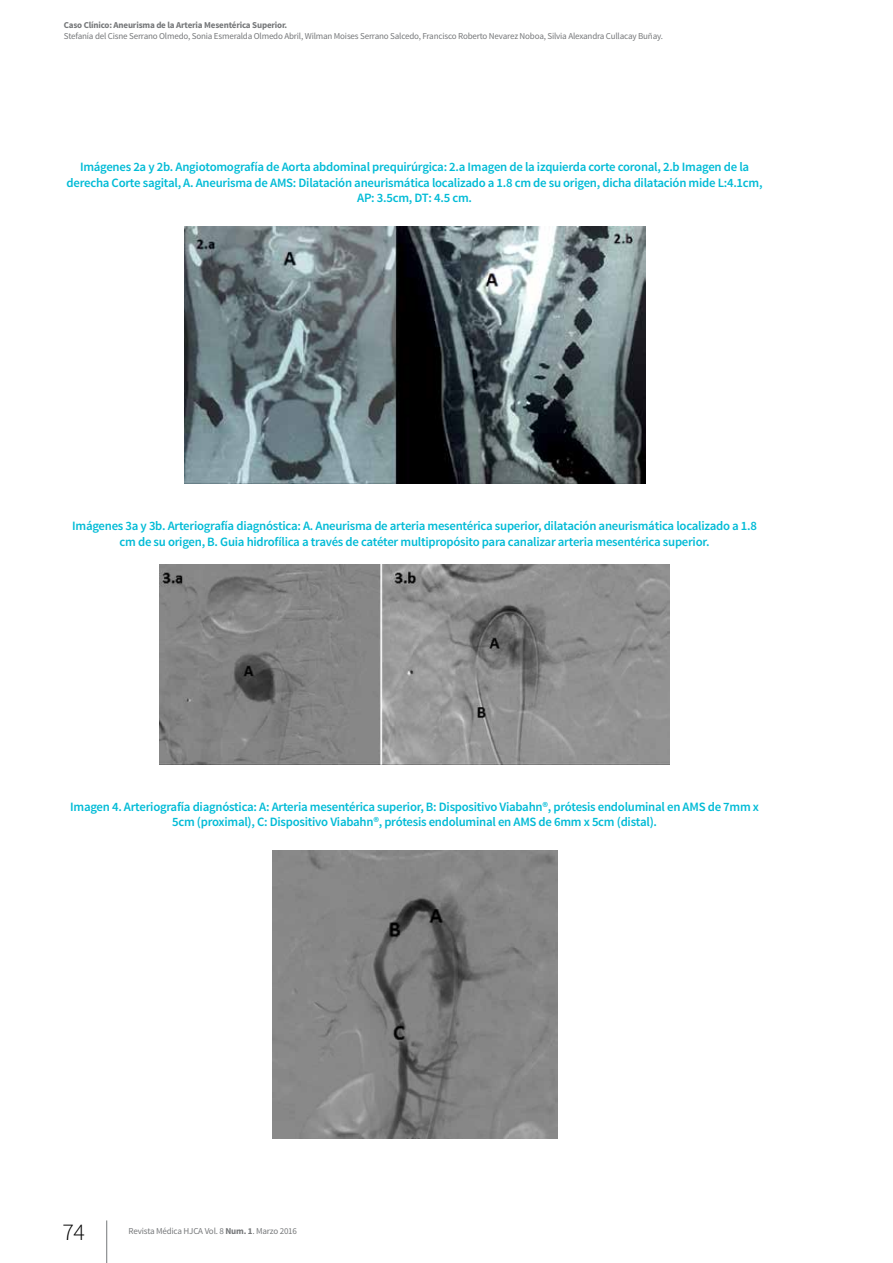
<style>
.page{position:relative;width:893px;height:1263px;background:#fff}
.page>*{position:absolute;margin:0;border:0;box-sizing:border-box;transform-origin:0 0}
.t1{font:300 24px "Source Sans Pro";color:#000}
.t2{font:600 12.75px/15.6px "Source Sans Pro";letter-spacing:-.02em;color:#00bbd6;text-align:center}
.t3{font:9px "Source Sans Pro";letter-spacing:-.02em;color:#757779}
.t4{font:700 9px "Source Sans Pro";letter-spacing:-.02em;color:#757779}
.s1{font-weight:700}
</style>
<div class="page">
<hr style="left:106px;top:1220px;width:1px;height:43px;background:#757779">
<img style="left:184px;top:226px;width:461px;height:257px">
<img style="left:160px;top:564px;width:509px;height:200px">
<img style="left:272px;top:850px;width:285px;height:288px">
<p class="t4" style="left:64px;top:19px;width:225px">Caso Clínico: Aneurisma de la Arteria Mesentérica Superior.</p>
<p class="t3" style="left:64px;top:30px;width:601px">Stefanía del Cisne Serrano Olmedo, Sonia Esmeralda Olmedo Abril, Wilman Moises Serrano Salcedo, Francisco Roberto Nevarez Noboa, Silvia Alexandra Cullacay Buñay.</p>
<p class="t2" style="left:67px;top:159px;width:697px">Imágenes 2a y 2b. Angiotomografía de Aorta abdominal prequirúrgica: 2.a Imagen de la izquierda corte coronal, 2.b Imagen de la derecha Corte sagital, A. Aneurisma de AMS: Dilatación aneurismática localizado a 1.8 cm de su origen, dicha dilatación mide L:4.1cm,<br>AP: 3.5cm, DT: 4.5 cm.</p>
<p class="t2" style="left:72px;top:518px;width:686px">Imágenes 3a y 3b. Arteriografía diagnóstica: A. Aneurisma de arteria mesentérica superior, dilatación aneurismática localizado a 1.8 cm de su origen, B. Guia hidrofílica a través de catéter multipropósito para canalizar arteria mesentérica superior.</p>
<p class="t2" style="left:70px;top:799px;width:690px">Imagen 4. Arteriografía diagnóstica: A: Arteria mesentérica superior, B: Dispositivo Viabahn®, prótesis endoluminal en AMS de 7mm x<br>5cm (proximal), C: Dispositivo Viabahn®, prótesis endoluminal en AMS de 6mm x 5cm (distal).</p>
<h1 class="t1" style="left:63px;top:1217px;width:24px">74</h1>
<p class="t3" style="left:128px;top:1226px;width:170px">Revista Médica HJCA Vol. 8 <span class="s1">Num. 1</span>. Marzo 2016</p>
</div>
